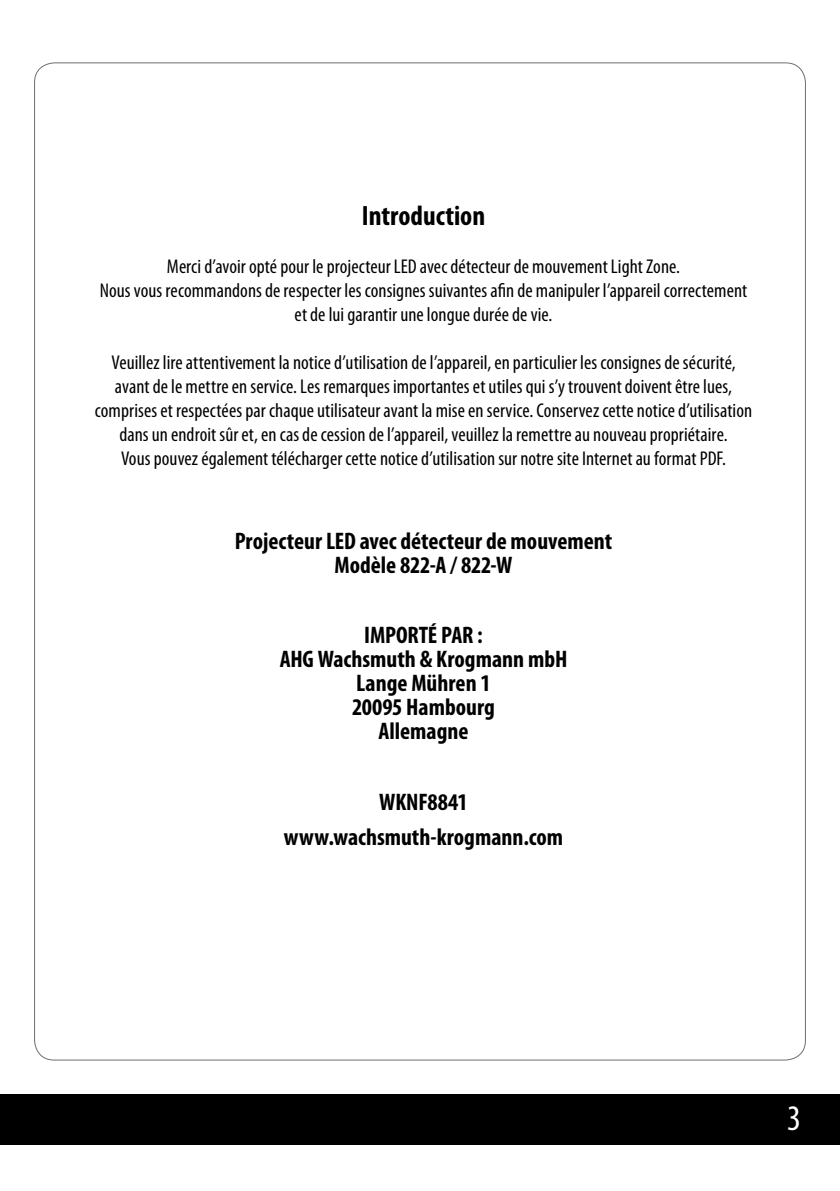
<style>
.page{position:relative;width:840px;height:1191px;background:#fff}
.page>*{position:absolute;margin:0;border:0;box-sizing:border-box;transform-origin:0 0}
.t1{font:condensed 36px "Myriad Pro";color:#fff}
.t2{font:700 condensed 28px "Myriad Pro";color:#000}
.t3{font:700 condensed 24px/24px "Myriad Pro";color:#000;text-align:center}
.t4{font:condensed 20px/24px "Myriad Pro";letter-spacing:.005em;color:#000;text-align:center}
</style>
<div class="page">
<div style="left:0;top:1094px;width:839px;height:50px;background:#000"></div>
<h2 class="t2" style="left:361px;top:198px;width:125px">Introduction</h2>
<p class="t4" style="left:100px;top:254px;width:648px">Merci d’avoir opté pour le projecteur LED avec détecteur de mouvement Light Zone.<br>Nous vous recommandons de respecter les consignes suivantes afin de manipuler l’appareil correctement et de lui garantir une longue durée de vie.</p>
<p class="t4" style="left:95px;top:350px;width:658px">Veuillez lire attentivement la notice d’utilisation de l’appareil, en particulier les consignes de sécurité, avant de le mettre en service. Les remarques importantes et utiles qui s’y trouvent doivent être lues, comprises et respectées par chaque utilisateur avant la mise en service. Conservez cette notice d’utilisation dans un endroit sûr et, en cas de cession de l’appareil, veuillez la remettre au nouveau propriétaire.<br>Vous pouvez également télécharger cette notice d’utilisation sur notre site Internet au format PDF.</p>
<p class="t3" style="left:234px;top:528px;width:379px">Projecteur LED avec détecteur de mouvement<br>Modèle 822-A / 822-W</p>
<p class="t3" style="left:279px;top:623px;width:289px">IMPORTÉ PAR :<br>AHG Wachsmuth &amp; Krogmann mbH<br>Lange Mühren 1<br>20095 Hambourg<br>Allemagne</p>
<p class="t3" style="left:284px;top:784px;width:280px;line-height:35.4px">WKNF8841 www.wachsmuth-krogmann.com</p>
<h1 class="t1" style="left:786px;top:1095px;width:15px">3</h1>
</div>
